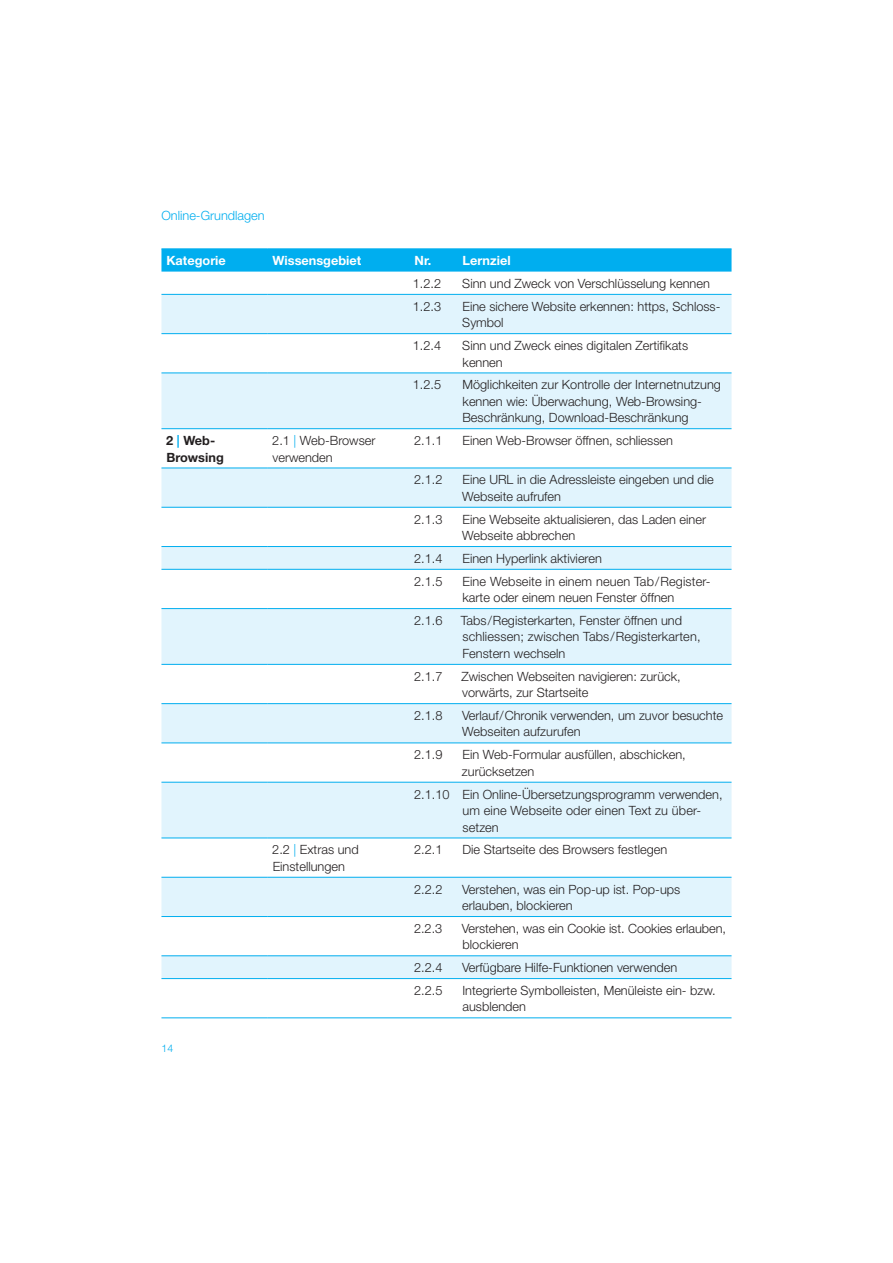
<style>
.page{position:relative;width:893px;height:1263px;background:#fff}
.page>*{position:absolute;margin:0;border:0;box-sizing:border-box;transform-origin:0 0}
.t1{font:300 12.75px/16.5px "Helvetica Neue";color:#231f20}
.t2{font:700 12.75px "Helvetica Neue";color:#fff}
.t3{font:300 12.75px "Helvetica Neue";color:#00aeef}
.t4{font:700 12.75px/16.5px "Helvetica Neue";color:#231f20}
.t5{font:300 10.5px "Helvetica Neue";color:#00aeef}
.s1{color:#00aeef}
</style>
<div class="page">
<div style="left:161px;top:250px;width:570px;height:22px;background:#00aeef"></div>
<svg style="left:161px;top:295px;width:570px;height:683px"></svg>
<hr style="left:161px;top:249px;width:107px;height:1px;background:#00aeef">
<hr style="left:268px;top:249px;width:463px;height:1px;background:#00aeef">
<hr style="left:161px;top:294px;width:107px;height:1px;background:#00aeef">
<hr style="left:268px;top:294px;width:463px;height:1px;background:#00aeef">
<hr style="left:161px;top:333px;width:107px;height:1px;background:#00aeef">
<hr style="left:268px;top:333px;width:463px;height:1px;background:#00aeef">
<hr style="left:161px;top:373px;width:107px;height:1px;background:#00aeef">
<hr style="left:268px;top:373px;width:463px;height:1px;background:#00aeef">
<hr style="left:161px;top:428px;width:107px;height:1px;background:#00aeef">
<hr style="left:268px;top:428px;width:463px;height:1px;background:#00aeef">
<hr style="left:161px;top:468px;width:107px;height:1px;background:#00aeef">
<hr style="left:268px;top:468px;width:463px;height:1px;background:#00aeef">
<hr style="left:161px;top:507px;width:107px;height:1px;background:#00aeef">
<hr style="left:268px;top:507px;width:463px;height:1px;background:#00aeef">
<hr style="left:161px;top:546px;width:107px;height:1px;background:#00aeef">
<hr style="left:268px;top:546px;width:463px;height:1px;background:#00aeef">
<hr style="left:161px;top:569px;width:107px;height:1px;background:#00aeef">
<hr style="left:268px;top:569px;width:463px;height:1px;background:#00aeef">
<hr style="left:161px;top:608px;width:107px;height:1px;background:#00aeef">
<hr style="left:268px;top:608px;width:463px;height:1px;background:#00aeef">
<hr style="left:161px;top:664px;width:107px;height:1px;background:#00aeef">
<hr style="left:268px;top:664px;width:463px;height:1px;background:#00aeef">
<hr style="left:161px;top:703px;width:107px;height:1px;background:#00aeef">
<hr style="left:268px;top:703px;width:463px;height:1px;background:#00aeef">
<hr style="left:161px;top:743px;width:107px;height:1px;background:#00aeef">
<hr style="left:268px;top:743px;width:463px;height:1px;background:#00aeef">
<hr style="left:161px;top:782px;width:107px;height:1px;background:#00aeef">
<hr style="left:268px;top:782px;width:463px;height:1px;background:#00aeef">
<hr style="left:161px;top:838px;width:107px;height:1px;background:#00aeef">
<hr style="left:268px;top:838px;width:463px;height:1px;background:#00aeef">
<hr style="left:161px;top:877px;width:107px;height:1px;background:#00aeef">
<hr style="left:268px;top:877px;width:463px;height:1px;background:#00aeef">
<hr style="left:161px;top:916px;width:107px;height:1px;background:#00aeef">
<hr style="left:268px;top:916px;width:463px;height:1px;background:#00aeef">
<hr style="left:161px;top:956px;width:107px;height:1px;background:#00aeef">
<hr style="left:268px;top:956px;width:463px;height:1px;background:#00aeef">
<hr style="left:161px;top:978px;width:107px;height:1px;background:#00aeef">
<hr style="left:268px;top:978px;width:463px;height:1px;background:#00aeef">
<hr style="left:161px;top:1018px;width:107px;height:1px;background:#00aeef">
<hr style="left:268px;top:1018px;width:463px;height:1px;background:#00aeef">
<p class="t3" style="left:161px;top:211px;width:105px">Online-Grundlagen</p>
<p class="t2" style="left:166px;top:256px;width:61px">Kategorie</p>
<p class="t2" style="left:272px;top:256px;width:90px">Wissensgebiet</p>
<p class="t2" style="left:414px;top:256px;width:18px">Nr.</p>
<p class="t2" style="left:462px;top:256px;width:50px">Lernziel</p>
<p class="t1" style="left:413px;top:276px;width:30px">1.2.2</p>
<p class="t1" style="left:462px;top:276px;width:249px">Sinn und Zweck von Verschlüsselung kennen</p>
<p class="t1" style="left:413px;top:299px;width:30px">1.2.3</p>
<p class="t1" style="left:462px;top:299px;width:260px">Eine sichere Website erkennen: https, Schloss-<br>Symbol</p>
<p class="t1" style="left:413px;top:338px;width:30px">1.2.4</p>
<p class="t1" style="left:462px;top:338px;width:227px">Sinn und Zweck eines digitalen Zertifikats kennen</p>
<p class="t1" style="left:413px;top:378px;width:30px">1.2.5</p>
<p class="t1" style="left:462px;top:378px;width:260px">Möglichkeiten zur Kontrolle der Internetnutzung kennen wie: Überwachung, Web-Browsing-<br>Beschränkung, Download-Beschränkung</p>
<p class="t4" style="left:166px;top:433px;width:59px">2 <span class="s1">|</span> Web-<br>Browsing</p>
<p class="t1" style="left:272px;top:433px;width:105px">2.1 <span class="s1">|</span> Web-Browser verwenden</p>
<p class="t1" style="left:414px;top:433px;width:30px">2.1.1</p>
<p class="t1" style="left:462px;top:433px;width:212px">Einen Web-Browser öffnen, schliessen</p>
<p class="t1" style="left:414px;top:473px;width:30px">2.1.2</p>
<p class="t1" style="left:462px;top:473px;width:253px">Eine URL in die Adressleiste eingeben und die<br>Webseite aufrufen</p>
<p class="t1" style="left:414px;top:512px;width:30px">2.1.3</p>
<p class="t1" style="left:462px;top:512px;width:245px">Eine Webseite aktualisieren, das Laden einer<br>Webseite abbrechen</p>
<p class="t1" style="left:414px;top:551px;width:30px">2.1.4</p>
<p class="t1" style="left:462px;top:551px;width:141px">Einen Hyperlink aktivieren</p>
<p class="t1" style="left:414px;top:574px;width:30px">2.1.5</p>
<p class="t1" style="left:462px;top:574px;width:250px">Eine Webseite in einem neuen Tab/Register&shy;karte oder einem neuen Fenster öffnen</p>
<p class="t1" style="left:414px;top:613px;width:30px">2.1.6</p>
<p class="t1" style="left:461px;top:613px;width:241px">Tabs/Registerkarten, Fenster öffnen und schliessen; zwischen Tabs/Registerkarten,<br>Fenstern wechseln</p>
<p class="t1" style="left:414px;top:669px;width:30px">2.1.7</p>
<p class="t1" style="left:461px;top:669px;width:221px">Zwischen Webseiten navigieren: zurück, vorwärts, zur Startseite</p>
<p class="t1" style="left:414px;top:708px;width:30px">2.1.8</p>
<p class="t1" style="left:462px;top:708px;width:263px">Verlauf/Chronik verwenden, um zuvor besuchte<br>Webseiten aufzurufen</p>
<p class="t1" style="left:414px;top:748px;width:30px">2.1.9</p>
<p class="t1" style="left:462px;top:748px;width:225px">Ein Web-Formular ausfüllen, abschicken, zurücksetzen</p>
<p class="t1" style="left:462px;top:787px;width:262px;text-indent:-48px">2.1.10 Ein Online-Übersetzungsprogramm verwenden, um eine Webseite oder einen Text zu über&shy;setzen</p>
<p class="t1" style="left:272px;top:843px;width:88px">2.2 <span class="s1">|</span> Extras und<br>Einstellungen</p>
<p class="t1" style="left:414px;top:843px;width:30px">2.2.1</p>
<p class="t1" style="left:462px;top:843px;width:206px">Die Startseite des Browsers festlegen</p>
<p class="t1" style="left:414px;top:882px;width:30px">2.2.2</p>
<p class="t1" style="left:462px;top:882px;width:220px">Verstehen, was ein Pop-up ist. Pop-ups erlauben, blockieren</p>
<p class="t1" style="left:414px;top:921px;width:30px">2.2.3</p>
<p class="t1" style="left:462px;top:921px;width:266px">Verstehen, was ein Cookie ist. Cookies erlauben, blockieren</p>
<p class="t1" style="left:414px;top:961px;width:30px">2.2.4</p>
<p class="t1" style="left:462px;top:961px;width:217px">Verfügbare Hilfe-Funktionen verwenden</p>
<p class="t1" style="left:414px;top:983px;width:30px">2.2.5</p>
<p class="t1" style="left:462px;top:983px;width:255px">Integrierte Symbolleisten, Menüleiste ein- bzw. ausblenden</p>
<p class="t5" style="left:161px;top:1045px;width:13px">14</p>
</div>
